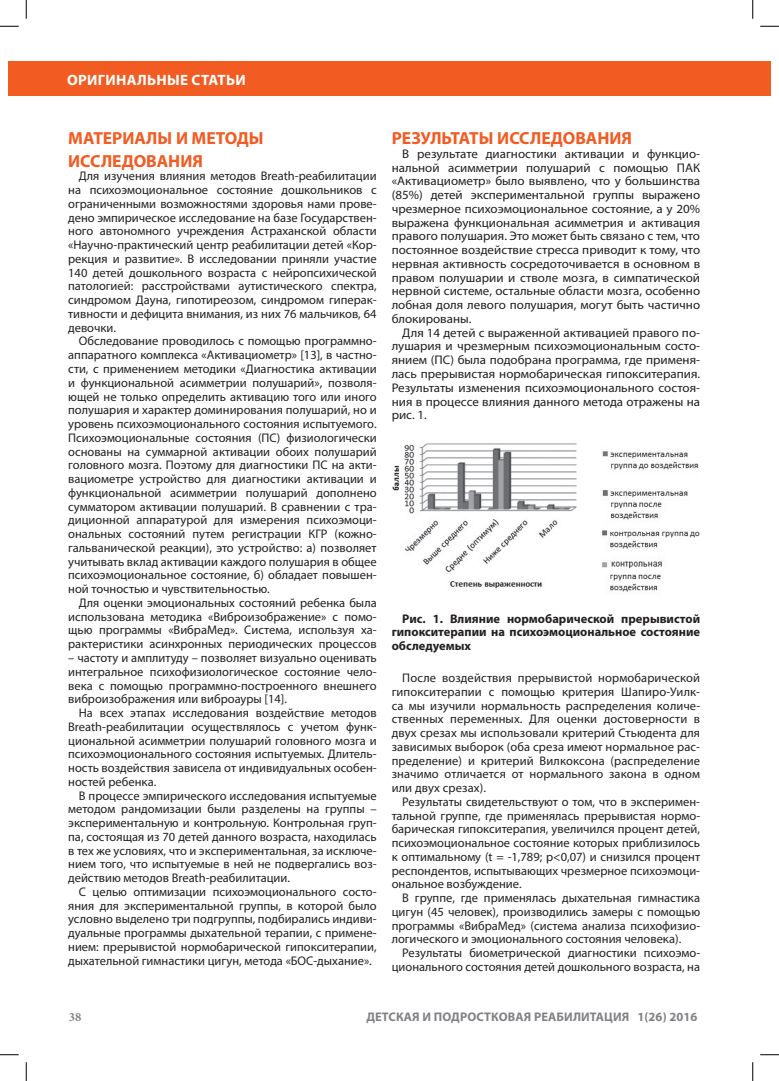
<style>
.page{position:relative;width:779px;height:1081px;background:#fff}
.page>*{position:absolute;margin:0;border:0;box-sizing:border-box;transform-origin:0 0}
.t1{font:700 17.5px/22.5px "Myriad Pro";color:#f25b21}
.t2{font:700 15px "Myriad Pro";color:#fff}
.t3{font:12.5px/13.8px "Myriad Pro";color:#231f20;text-align:justify}
.t4{font:12.5px/13.8px "Myriad Pro";color:#231f20;text-align:justify;scale:1.04 1}
.t5{font:700 12.5px/13.8px "Myriad Pro";color:#231f20;text-align:justify}
.t6{font:700 12.5px "Myriad Pro";letter-spacing:.01em;color:#808285}
.t7{font:700 12.5px "Minion Pro";color:#808285}
</style>
<div class="page">
<div style="left:9px;top:61px;width:761px;height:35px;background:#f25b21"></div>
<img style="left:392px;top:443px;width:307px;height:149px">
<svg style="left:0;top:25px;width:19px;height:2px"></svg>
<svg style="left:760px;top:25px;width:19px;height:2px"></svg>
<svg style="left:0;top:1054px;width:19px;height:1px"></svg>
<svg style="left:760px;top:1054px;width:19px;height:1px"></svg>
<svg style="left:25px;top:0;width:2px;height:19px"></svg>
<svg style="left:25px;top:1062px;width:2px;height:18px"></svg>
<svg style="left:752px;top:0;width:1px;height:19px"></svg>
<svg style="left:752px;top:1062px;width:1px;height:18px"></svg>
<p class="t2" style="left:67px;top:70px;width:22px">Оригинальные</p>
<p class="t2" style="left:192px;top:70px;width:10px">статьи</p>
<h1 class="t1" style="left:68px;top:126px;width:197px">МАТЕРИАЛЫ И МЕТОДЫ<br>ИССЛЕДОВАНИЯ</h1>
<p class="t3" style="left:68px;top:169px;width:310px;text-indent:11px">Для изучения влияния методов Breath-реабилитации на психоэмоциональное состояние дошкольников с ограниченными возможностями здоровья нами прове&shy;дено эмпирическое исследование на базе Государствен&shy;ного автономного учреждения Астраханской области «Научно-практический центр реабилитации детей «Кор&shy;рекция и развитие». В исследовании приняли участие 140 детей дошкольного возраста с нейропсихической патологией: расстройствами аутистического спектра, синдромом Дауна, гипотиреозом, синдромом гиперак&shy;тивности и дефицита внимания, из них 76 мальчиков, 64 девочки.</p>
<p class="t3" style="left:68px;top:334px;width:310px;text-indent:11px">Обследование проводилось с помощью программно&shy;аппаратного комплекса «Активациометр» [13], в частно&shy;сти, с применением методики «Диагностика активации и функциональной асимметрии полушарий», позволя&shy;ющей не только определить активацию того или иного полушария и характер доминирования полушарий, но и уровень психоэмоционального состояния испытуемого.<br>Психоэмоциональные состояния (ПС) физиологически основаны на суммарной активации обоих полушарий головного мозга. Поэтому для диагностики ПС на акти&shy;вациометре устройство для диагностики активации и функциональной асимметрии полушарий дополнено сумматором активации полушарий. В сравнении с тра&shy;диционной аппаратурой для измерения психоэмоци&shy;ональных состояний путем регистрации КГР (кожно&shy;гальванической реакции), это устройство: а) позволяет учитывать вклад активации каждого полушария в общее психоэмоциональное состояние, б) обладает повышен&shy;ной точностью и чувствительностью.</p>
<p class="t3" style="left:68px;top:595px;width:310px;text-indent:11px">Для оценки эмоциональных состояний ребенка была использована методика «Виброизображение» с помо&shy;щью программы «ВибраМед». Система, используя ха&shy;рактеристики асинхронных периодических процессов</p>
<p class="t3" style="left:68px;top:650px;width:310px">– частоту и амплитуду – позволяет визуально оценивать интегральное психофизиологическое состояние чело&shy;века с помощью программно-построенного внешнего виброизображения или виброауры [14].</p>
<p class="t3" style="left:68px;top:705px;width:310px;text-indent:11px">На всех этапах исследования воздействие методов Breath-реабилитации осуществлялось с учетом функ&shy;циональной асимметрии полушарий головного мозга и психоэмоционального состояния испытуемых. Длитель&shy;ность воздействия зависела от индивидуальных особен&shy;ностей ребенка.</p>
<p class="t3" style="left:68px;top:788px;width:310px;text-indent:11px">В процессе эмпирического исследования испытуемые методом рандомизации были разделены на группы – экспериментальную и контрольную. Контрольная груп&shy;па, состоящая из 70 детей данного возраста, находилась в тех же условиях, что и экспериментальная, за исключе&shy;нием того, что испытуемые в ней не подвергались воз&shy;действию методов Breath-реабилитации.</p>
<p class="t3" style="left:68px;top:884px;width:310px;text-indent:11px">С целью оптимизации психоэмоционального состо&shy;яния для экспериментальной группы, в которой было условно выделено три подгруппы, подбирались индиви&shy;дуальные программы дыхательной терапии, с примене&shy;нием: прерывистой нормобарической гипокситерапии, дыхательной гимнастики цигун, метода «БОС-дыхание».</p>
<h1 class="t1" style="left:392px;top:126px;width:242px">РЕЗУЛЬТАТЫ ИССЛЕДОВАНИЯ</h1>
<p class="t4" style="left:392px;top:146px;width:298px;text-indent:11px">В результате диагностики активации и функцио&shy;нальной асимметрии полушарий с помощью ПАК «Активациометр» было выявлено, что у большинства (85%) детей экспериментальной группы выражено чрезмерное психоэмоциональное состояние, а у 20% выражена функциональная асимметрия и активация правого полушария. Это может быть связано с тем, что постоянное воздействие стресса приводит к тому, что нервная активность сосредоточивается в основном в правом полушарии и стволе мозга, в симпатической нервной системе, остальные области мозга, особенно лобная доля левого полушария, могут быть частично блокированы.</p>
<p class="t4" style="left:392px;top:325px;width:298px;text-indent:11px">Для 14 детей с выраженной активацией правого по&shy;лушария и чрезмерным психоэмоциональным состо&shy;янием (ПС) была подобрана программа, где применя&shy;лась прерывистая нормобарическая гипокситерапия.<br>Результаты изменения психоэмоционального состоя&shy;ния в процессе влияния данного метода отражены на рис. 1.</p>
<p class="t5" style="left:392px;top:611px;width:310px;text-indent:11px">Рис. 1. Влияние нормобарической прерывистой гипокситерапии на психоэмоциональное состояние обследуемых</p>
<p class="t3" style="left:392px;top:670px;width:310px;text-indent:11px">После воздействия прерывистой нормобарической гипокситерапии с помощью критерия Шапиро-Уилк&shy;са мы изучили нормальность распределения количе&shy;ственных переменных. Для оценки достоверности в двух срезах мы использовали критерий Стьюдента для зависимых выборок (оба среза имеют нормальное рас&shy;пределение) и критерий Вилкоксона (распределение значимо отличается от нормального закона в одном или двух срезах).</p>
<p class="t3" style="left:392px;top:794px;width:310px;text-indent:11px">Результаты свидетельствуют о том, что в эксперимен&shy;тальной группе, где применялась прерывистая нормо&shy;барическая гипокситерапия, увеличился процент детей, психоэмоциональное состояние которых приблизилось к оптимальному (t = -1,789; p&lt;0,07) и снизился процент респондентов, испытывающих чрезмерное психоэмоци&shy;ональное возбуждение.</p>
<p class="t3" style="left:392px;top:890px;width:310px;text-indent:11px">В группе, где применялась дыхательная гимнастика цигун (45 человек), производились замеры с помощью программы «ВибраМед» (система анализа психофизио&shy;логического и эмоционального состояния человека).</p>
<p class="t3" style="left:392px;top:945px;width:310px;text-align:right">Результаты биометрической диагностики психоэмо&shy;ционального состояния детей дошкольного возраста, на</p>
<p class="t7" style="left:69px;top:1007px;width:14px">38</p>
<p class="t6" style="left:366px;top:1008px;width:333px">ДЕТСКАЯ И ПОДРОСТКОВАЯ РЕАБИЛИТАЦИЯ 1(26) 2016</p>
</div>
